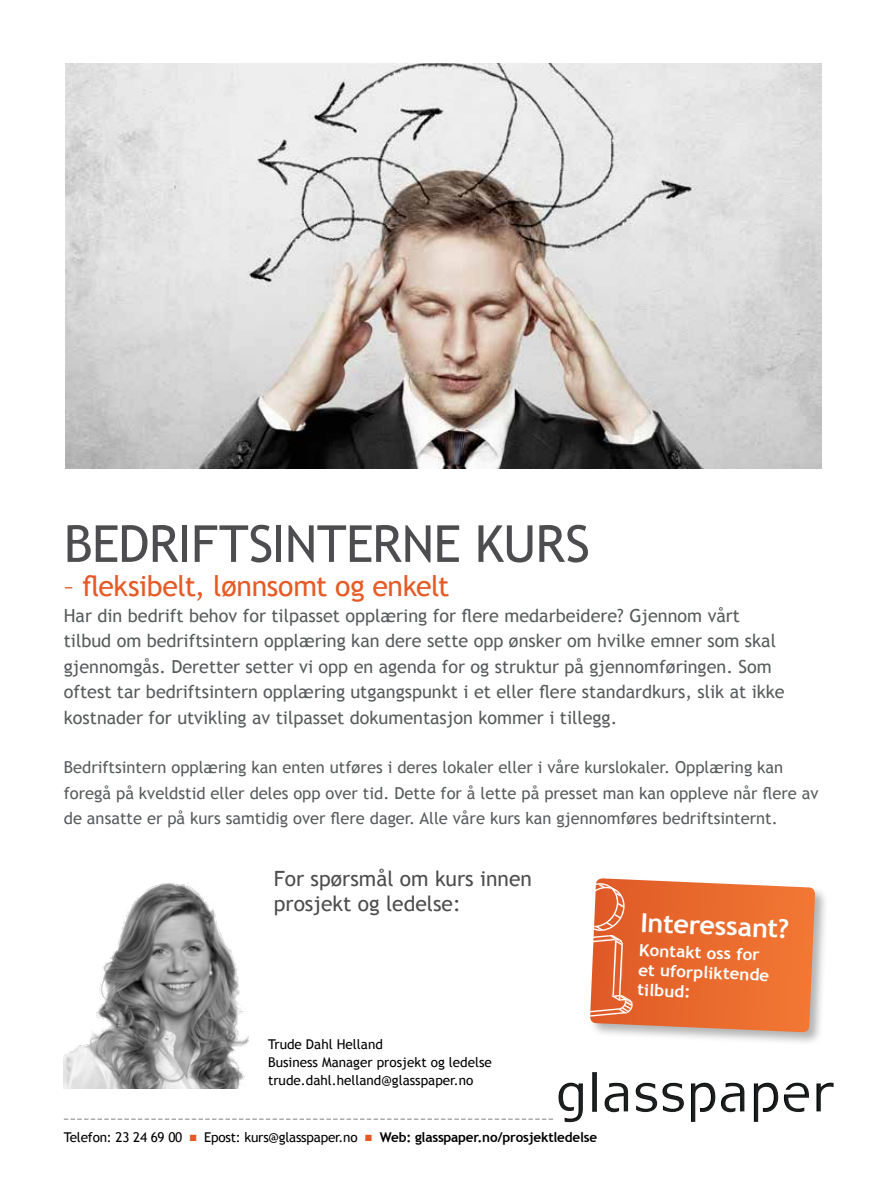
<style>
.page{position:relative;width:885px;height:1183px;background:#fff}
.page>*{position:absolute;margin:0;border:0;box-sizing:border-box;transform-origin:0 0}
.t1{font:51px "Trebuchet MS";color:#4d4d4f}
.t2{font:28.5px "Trebuchet MS";letter-spacing:-.015em;color:#e65a25}
.t3{font:700 26.25px "Trebuchet MS";color:#fff}
.t4{font:21px/25.2px "Trebuchet MS";color:#4d4d4f}
.t5{font:18px/25.5px "Trebuchet MS";color:#585b5c}
.t6{font:700 16.65px/19.8px "Trebuchet MS";color:#fff}
.t7{font:16.5px/25.5px "Trebuchet MS";color:#585b5c}
.t8{font:13.5px/18px "Trebuchet MS";color:#000}
.s1{color:#e65a25}
.s2{font-weight:700}
</style>
<div class="page">
<div style="left:588px;top:876px;width:241px;height:170px;background:#000;opacity:.3"></div>
<img style="left:64px;top:882px;width:185px;height:189px">
<svg style="left:588px;top:878px;width:227px;height:154px;background:#e97742"></svg>
<svg style="left:64px;top:1071px;width:769px;height:50px"></svg>
<img style="left:65px;top:64px;width:756px;height:404px">
<h1 class="t1" style="left:64px;top:513px;width:28px">bedriftsinterne</h1>
<h1 class="t1" style="left:474px;top:513px;width:29px">kurs</h1>
<h2 class="t2" style="left:64px;top:569px;width:387px">– fleksibelt, lønnsomt og enkelt</h2>
<p class="t5" style="left:64px;top:602px;width:722px">Har din bedrift behov for tilpasset opplæring for flere medarbeidere? Gjennom vårt tilbud om bedriftsintern opplæring kan dere sette opp ønsker om hvilke emner som skal gjennomgås. Deretter setter vi opp en agenda for og struktur på gjennomføringen. Som oftest tar bedriftsintern opplæring utgangspunkt i et eller flere standardkurs, slik at ikke kostnader for utvikling av tilpasset dokumentasjon kommer i tillegg.</p>
<p class="t7" style="left:64px;top:754px;width:756px">Bedriftsintern opplæring kan enten utføres i deres lokaler eller i våre kurslokaler. Opplæring kan foregå på kveldstid eller deles opp over tid. Dette for å lette på presset man kan oppleve når flere av de ansatte er på kurs samtidig over flere dager. Alle våre kurs kan gjennomføres bedriftsinternt.</p>
<p class="t4" style="left:274px;top:865px;width:259px">For spørsmål om kurs innen prosjekt og ledelse:</p>
<p class="t8" style="left:268px;top:1035px;width:225px">Trude Dahl Helland<br>Business Manager prosjekt og ledelse trude.dahl.helland@glasspaper.no</p>
<p class="t8" style="left:64px;top:1128px;width:535px">Telefon: 23 24 69 00 <span class="s1">■</span> Epost: kurs@glasspaper.no <span class="s1">■</span> <span class="s2">Web: glasspaper.no/prosjektledelse</span></p>
<h3 class="t3" style="left:640px;top:906px;width:150px;rotate:2deg">Interessant?</h3>
<p class="t6" style="left:639px;top:939px;width:133px;rotate:2deg">Kontakt oss for et uforpliktende tilbud:</p>
</div>
